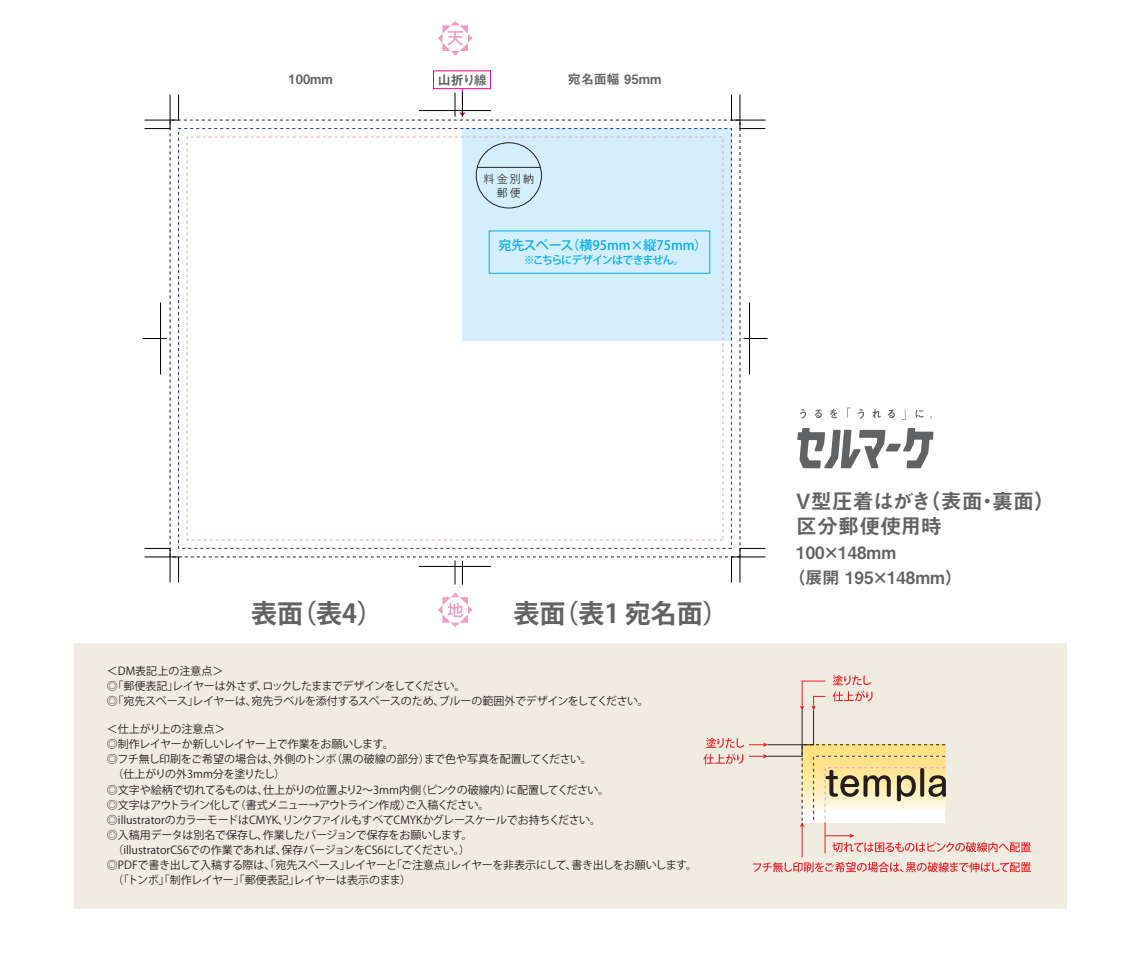
<style>
.page{position:relative;width:1138px;height:961px;background:#fff}
.page>*{position:absolute;margin:0;border:0;box-sizing:border-box;transform-origin:0 0}
.t1{font:700 26px "Koz Go Pro";color:#606264}
.t2{font:21px/25.2px "Midashi Go Pro MB31";color:#606264}
.t3{font:17px/25px "Midashi Go Pro MB31";color:#606264}
.t4{font:500 13px "Koz Go Pro";color:#00aeef}
.t5{font:13px "Midashi Go Pro MB31";color:#606264}
.t6{font:11px/15px "Koz Go Pro";letter-spacing:-.02em;color:#231f20}
.t7{font:500 11px "Koz Go Pro";letter-spacing:-.07em;color:#00aeef}
.t8{font:300 11px/14px "Gothic MB101 Pro";letter-spacing:.2em;color:#231f20;text-align:center}
</style>
<div class="page">
<div style="left:462px;top:128px;width:269px;height:213px;background:#d4effb"></div>
<div style="left:489px;top:230px;width:221px;height:44px;border:1px solid #00aeef"></div>
<svg style="left:438px;top:592px;width:34px;height:35px"></svg>
<svg style="left:438px;top:21px;width:34px;height:34px"></svg>
<div style="left:75px;top:643px;width:992px;height:266px;background:#f1ece2"></div>
<hr style="left:824px;top:822px;width:1px;height:31px;background:#ee1d23">
<hr style="left:801px;top:825px;width:1px;height:32px;background:#ee1d23">
<svg style="left:825px;top:833px;width:206px;height:19px"></svg>
<svg style="left:753px;top:862px;width:278px;height:10px"></svg>
<svg style="left:703px;top:675px;width:243px;height:151px"></svg>
<svg style="left:800px;top:409px;width:6px;height:9px"></svg>
<svg style="left:814px;top:409px;width:8px;height:9px"></svg>
<svg style="left:830px;top:409px;width:7px;height:9px"></svg>
<svg style="left:847px;top:407px;width:4px;height:10px"></svg>
<svg style="left:858px;top:409px;width:6px;height:9px"></svg>
<svg style="left:872px;top:409px;width:9px;height:9px"></svg>
<svg style="left:887px;top:409px;width:8px;height:9px"></svg>
<svg style="left:915px;top:409px;width:8px;height:9px"></svg>
<svg style="left:797px;top:428px;width:136px;height:40px"></svg>
<div style="left:433px;top:70px;width:58px;height:19px;border:1px solid #ed028c"></div>
<hr style="left:477px;top:167px;width:63px;height:1px;background:#231f20">
<div style="left:476px;top:142px;width:66px;height:66px;border:1px solid #231f20;border-radius:50%"></div>
<svg style="left:462px;top:560px;width:1px;height:24px"></svg>
<svg style="left:144px;top:548px;width:35px;height:34px"></svg>
<svg style="left:144px;top:94px;width:35px;height:35px"></svg>
<svg style="left:731px;top:94px;width:35px;height:35px"></svg>
<svg style="left:731px;top:548px;width:35px;height:34px"></svg>
<svg style="left:143px;top:338px;width:24px;height:1px"></svg>
<hr style="left:160px;top:302px;width:1px;height:72px;background:#000">
<svg style="left:743px;top:338px;width:24px;height:1px"></svg>
<hr style="left:749px;top:302px;width:1px;height:72px;background:#000">
<hr style="left:419px;top:110px;width:72px;height:1px;background:#000">
<svg style="left:455px;top:89px;width:10px;height:27px"></svg>
<hr style="left:419px;top:566px;width:72px;height:1px;background:#000">
<svg style="left:455px;top:560px;width:1px;height:24px"></svg>
<p class="t5" style="left:289px;top:68px;width:46px">100mm</p>
<p class="t5" style="left:438px;top:69px;width:50px">山折り線</p>
<p class="t5" style="left:568px;top:68px;width:95px">宛名面幅 95mm</p>
<p class="t8" style="left:483px;top:170px;width:52px">料金別納郵便</p>
<p class="t4" style="left:498px;top:236px;width:210px">宛先スペース（横95mm×縦75mm）</p>
<p class="t7" style="left:524px;top:253px;width:162px">※こちらにデザインはできません。</p>
<h1 class="t1" style="left:251px;top:596px;width:133px">表面（表4）</h1>
<h1 class="t1" style="left:513px;top:596px;width:216px">表面（表1 宛名面）</h1>
<p class="t6" style="left:107px;top:663px;width:543px">＜DM表記上の注意点＞<br>◎「郵便表記」レイヤーは外さず、ロックしたままでデザインをしてください。<br>◎「宛先スペース」レイヤーは、宛先ラベルを添付するスペースのため、ブルーの範囲外でデザインをしてください。</p>
<p class="t6" style="left:107px;top:722px;width:591px">＜仕上がり上の注意点＞<br>◎制作レイヤーか新しいレイヤー上で作業をお願いします。<br>◎フチ無し印刷をご希望の場合は、外側のトンボ（黒の破線の部分）まで色や写真を配置してください。<br>　（仕上がりの外3mm分を塗りたし）<br>◎文字や絵柄で切れてるものは、仕上がりの位置より2～3mm内側（ピンクの破線内）に配置してください。<br>◎文字はアウトライン化して（書式メニュー→アウトライン作成）ご入稿ください。<br>◎illustratorのカラーモードはCMYK、リンクファイルもすべてCMYKかグレースケールでお持ちください。<br>◎入稿用データは別名で保存し、作業したバージョンで保存をお願いします。<br>　（illustratorCS6での作業であれば、保存バージョンをCS6にしてください。）<br>◎PDFで書き出して入稿する際は、「宛先スペース」レイヤーと「ご注意点」レイヤーを非表示にして、書き出しをお願いします。　（「トンボ」「制作レイヤー」「郵便表記」レイヤーは表示のまま）</p>
<h2 class="t2" style="left:796px;top:486px;width:260px">V型圧着はがき（表面・裏面）区分郵便使用時</h2>
<h3 class="t3" style="left:788px;top:538px;width:175px;text-indent:8px">100×148mm<br>（展開 195×148mm）</h3>
</div>
